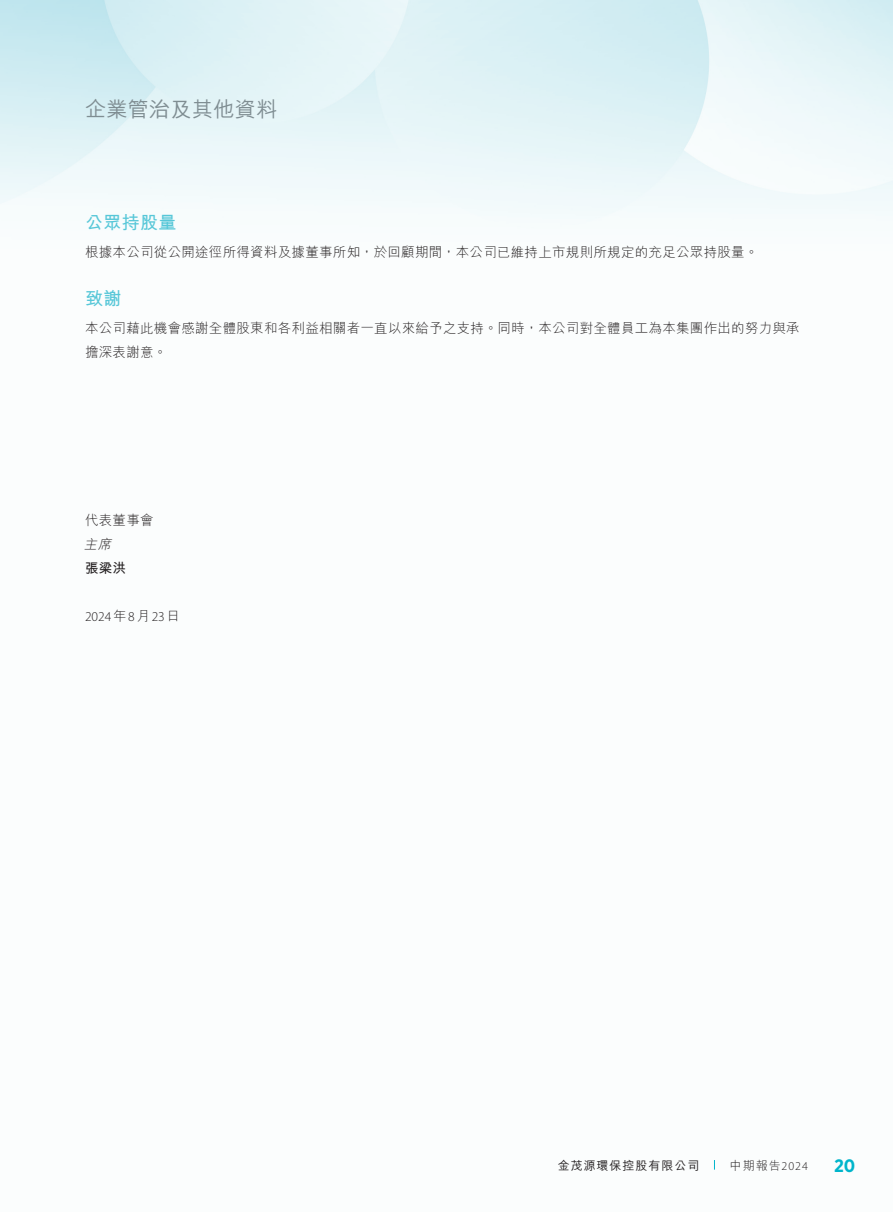
<style>
.page{position:relative;width:893px;height:1212px;background:#fff}
.page>*{position:absolute;margin:0;border:0;box-sizing:border-box;transform-origin:0 0}
.t1{font:500 21px "M Hei HK";letter-spacing:.02em;color:#7f8d92}
._01_H1{font:700 18px "M Hei HK";letter-spacing:.02em;color:#57c7d8}
.t2{font:700 18px "Gotham Narrow";color:#00b5cb}
._00_txt{font:300 13.5px "M Hei HK";letter-spacing:.02em;color:#231f20}
._00_txt-2{font:300 13.5px "Myriad Pro";color:#231f20}
._00_txt-3{font:700 13.5px "M Hei HK";color:#231f20}
._00_txt-4{font:italic 300 13.5px "M Hei HK";color:#231f20}
.t3{font:500 12px "M Hei HK";letter-spacing:.08em;color:#231f20}
.t4{font:300 12px "M Hei HK";color:#231f20}
.s1{font-family:"M Hei HK"}
.s2{font-family:"Myriad Pro"}
</style>
<div class="page">
<img style="left:0;top:0;width:893px;height:1170px">
<h1 class="t1" style="left:85px;top:94px;width:194px">企業管治及其他資料</h1>
<p class="_01_H1" style="left:85px;top:209px;width:93px">公眾持股量</p>
<p class="_00_txt" style="left:85px;top:245px;width:675px">根據本公司從公開途徑所得資料及據董事所知，於回顧期間，本公司已維持上市規則所規定的充足公眾持股量。</p>
<p class="_01_H1" style="left:85px;top:285px;width:38px">致謝</p>
<p class="_00_txt" style="left:85px;top:321px;width:716px">本公司藉此機會感謝全體股東和各利益相關者一直以來給予之支持。同時，本公司對全體員工為本集團作出的努力與承</p>
<p class="_00_txt" style="left:85px;top:345px;width:84px">擔深表謝意。</p>
<p class="_00_txt" style="left:85px;top:513px;width:70px">代表董事會</p>
<p class="_00_txt-4" style="left:84px;top:537px;width:32px">主席</p>
<p class="_00_txt-3" style="left:85px;top:558px;width:43px">張梁洪</p>
<p class="_00_txt-2" style="left:85px;top:609px;width:97px">2024<span class="s1">年</span>8<span class="s1">月</span>23<span class="s1">日</span></p>
<p class="t3" style="left:558px;top:1156px;width:143px">金茂源環保控股有限公司</p>
<p class="t4" style="left:730px;top:1159px;width:80px">中期報告<span class="s2">2024</span></p>
<h2 class="t2" style="left:834px;top:1154px;width:23px">20</h2>
</div>
